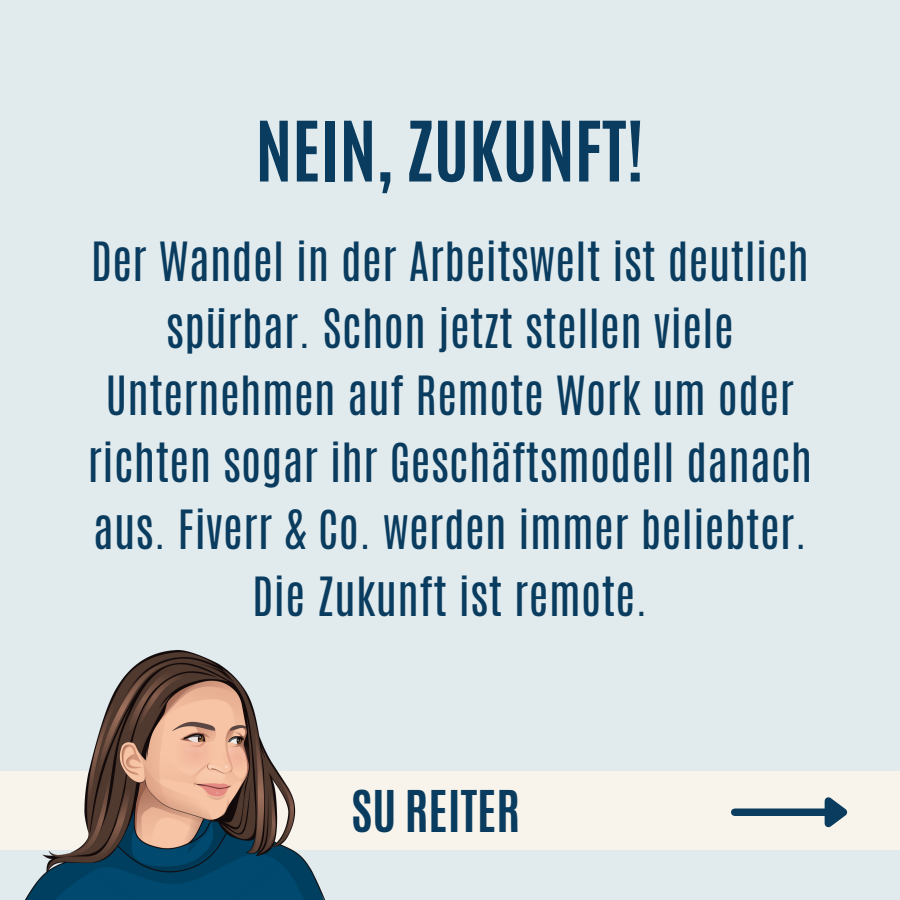
<style>
.page{position:relative;width:900px;height:900px;background:#e1eaed}
.page>*{position:absolute;margin:0;border:0;box-sizing:border-box;transform-origin:0 0}
.t1{font:700 70.8px "Antonio";color:#093c5f}
.t2{font:700 48.1px "Antonio";color:#093c5f}
.t3{font:45.1px/67px "Antonio";letter-spacing:.01em;color:#093c5f;text-align:center}
</style>
<div class="page">
<div style="left:0;top:771px;width:900px;height:78px;background:#f8f4eb"></div>
<div style="left:735px;top:808px;width:90px;height:8px;background:#093c5f"></div>
<svg style="left:818px;top:797px;width:30px;height:31px"></svg>
<img style="left:14px;top:650px;width:323px;height:250px">
<p class="t1" style="left:255px;top:101px;width:390px">NEIN, ZUKUNFT!</p>
<p class="t3" style="left:88px;top:229px;width:726px">Der Wandel in der Arbeitswelt ist deutlich spürbar. Schon jetzt stellen viele Unternehmen auf Remote Work um oder richten sogar ihr Geschäftsmodell danach aus. Fiverr &amp; Co. werden immer beliebter.<br>Die Zukunft ist remote.</p>
<p class="t2" style="left:351px;top:777px;width:170px">SU REITER</p>
</div>
